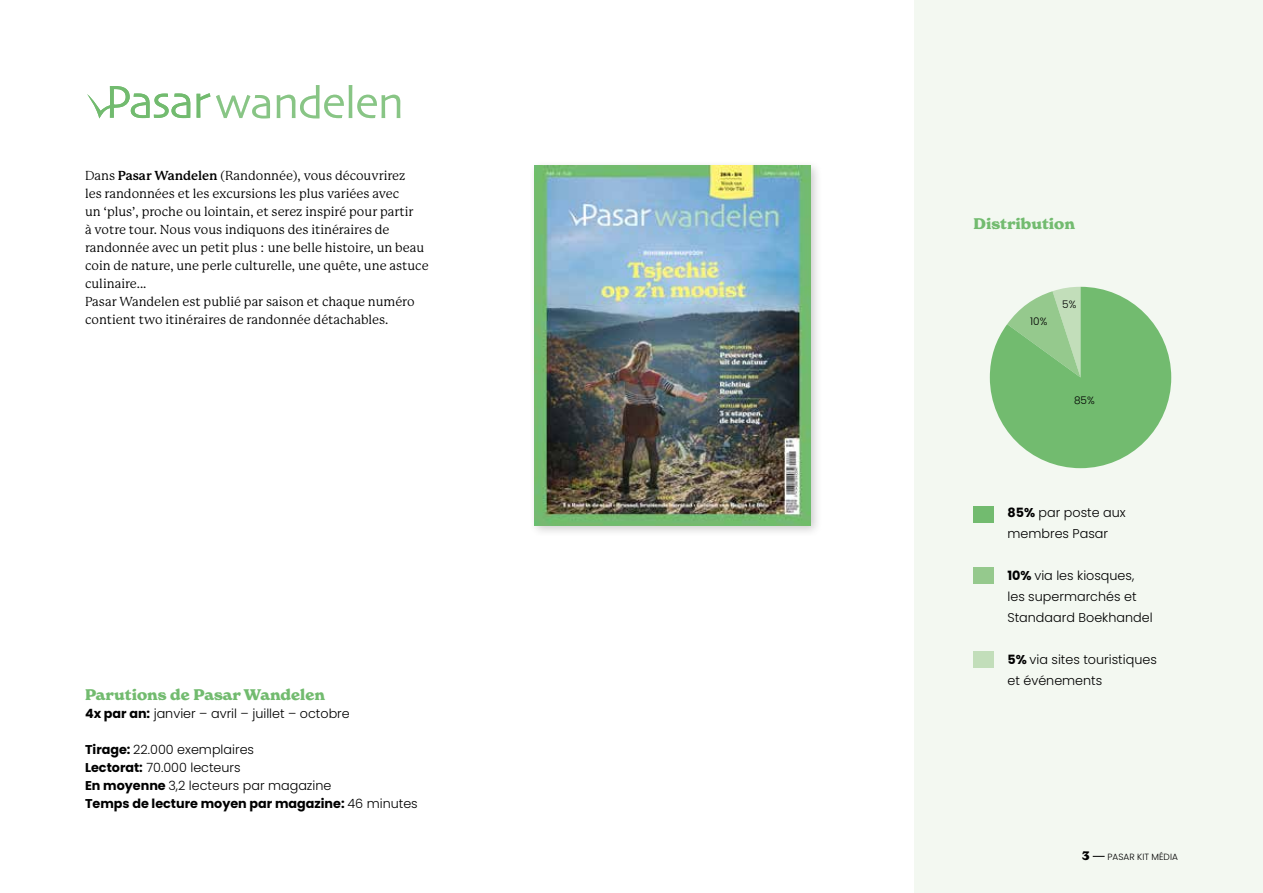
<style>
.page{position:relative;width:1263px;height:893px;background:#fff}
.page>*{position:absolute;margin:0;border:0;box-sizing:border-box;transform-origin:0 0}
.t1{font:700 15px "New Spirit";color:#72bb6f}
.t2{font:12.75px/18px "P22 Mackinac Pro";color:#000}
.t3{font:300 12.75px/21px "Poppins";color:#000}
.t4{font:700 12px "New Spirit";color:#000}
.t5{font:300 10.5px "Poppins";color:#000}
.t6{font:300 9px "Poppins";color:#000}
.s1{font-weight:700}
</style>
<div class="page">
<div style="left:914px;top:0;width:349px;height:893px;background:#f3f8f1"></div>
<div style="left:528px;top:160px;width:295px;height:377px;background:#000;opacity:.2"></div>
<img style="left:534px;top:166px;width:277px;height:359px">
<svg style="left:990px;top:287px;width:181px;height:181px"></svg>
<div style="left:973px;top:506px;width:21px;height:17px;background:#72bb6f"></div>
<div style="left:973px;top:567px;width:21px;height:17px;background:#95c98d"></div>
<div style="left:973px;top:651px;width:21px;height:16px;background:#c2deba"></div>
<svg style="left:1093px;top:856px;width:12px;height:1px"></svg>
<svg style="left:87px;top:86px;width:103px;height:32px"></svg>
<svg style="left:197px;top:93px;width:13px;height:25px"></svg>
<svg style="left:216px;top:95px;width:54px;height:23px"></svg>
<svg style="left:277px;top:85px;width:123px;height:33px"></svg>
<p class="t2" style="left:85px;top:167px;width:345px">Dans <span class="s1">Pasar Wandelen</span> (Randonnée), vous découvrirez<br>les randonnées et les excursions les plus variées avec<br>un ‘plus’, proche ou lointain, et serez inspiré pour partir<br>à votre tour. Nous vous indiquons des itinéraires de randonnée avec un petit plus : une belle histoire, un beau coin de nature, une perle culturelle, une quête, une astuce culinaire...<br>Pasar Wandelen est publié par saison et chaque numéro contient two itinéraires de randonnée détachables.</p>
<p class="t1" style="left:85px;top:685px;width:241px">Parutions de Pasar Wandelen</p>
<p class="t3" style="left:85px;top:703px;width:266px"><span class="s1">4x par an:</span> janvier – avril – juillet – octobre</p>
<p class="t3" style="left:85px;top:741px;width:334px;line-height:18px"><span class="s1">Tirage:</span> 22.000 exemplaires<br><span class="s1">Lectorat:</span> 70.000 lecteurs<br><span class="s1">En moyenne</span> 3,2 lecteurs par magazine<br><span class="s1">Temps de lecture moyen par magazine:</span> 46 minutes</p>
<p class="t1" style="left:973px;top:215px;width:103px">Distribution</p>
<p class="t5" style="left:1030px;top:316px;width:19px">10%</p>
<p class="t5" style="left:1062px;top:298px;width:16px">5%</p>
<p class="t5" style="left:1074px;top:395px;width:22px">85%</p>
<p class="t3" style="left:1007px;top:502px;width:120px"><span class="s1">85%</span> par poste aux membres Pasar</p>
<p class="t3" style="left:1007px;top:565px;width:147px"><span class="s1">10%</span> via les kiosques, les supermarchés et<br>Standaard Boekhandel</p>
<p class="t3" style="left:1007px;top:649px;width:151px"><span class="s1">5%</span> via sites touristiques et événements</p>
<p class="t4" style="left:1082px;top:848px;width:9px">3</p>
<p class="t6" style="left:1107px;top:851px;width:72px">PASAR KIT MÉDIA</p>
</div>
